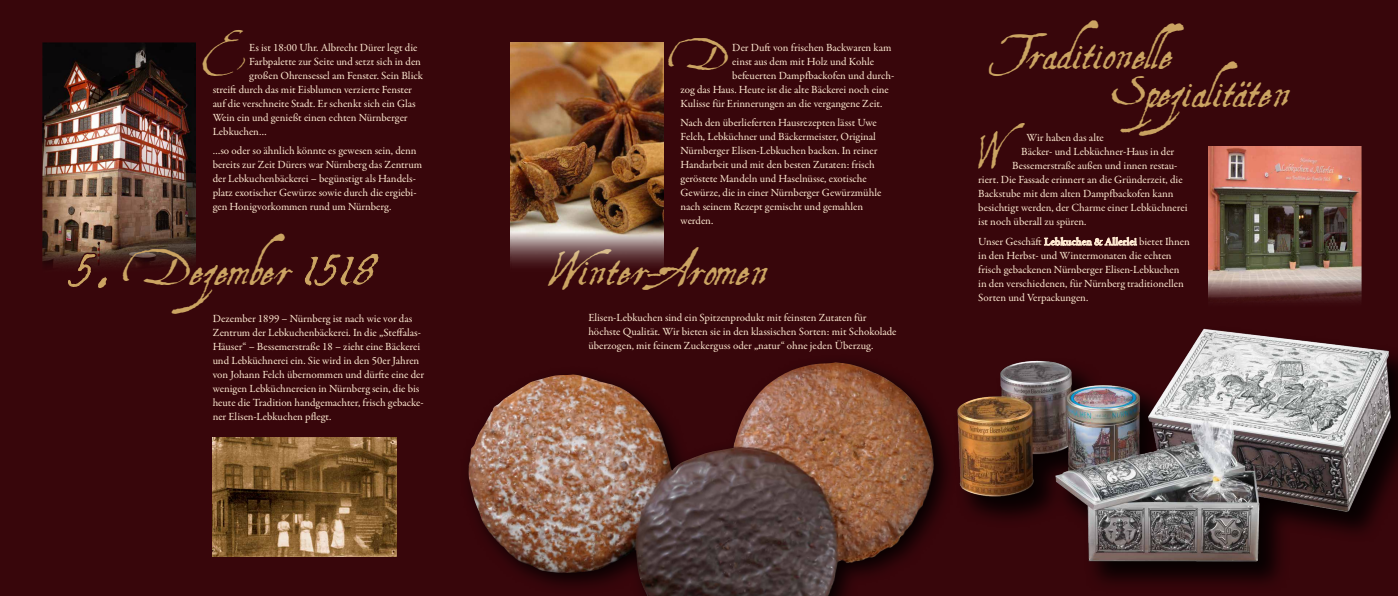
<style>
.page{position:relative;width:1398px;height:596px;background:#fff}
.page>*{position:absolute;margin:0;border:0;box-sizing:border-box;transform-origin:0 0}
.t1{font:45px/37.7px "Aquiline Two";color:#cba462}
.t2{font:40px "Aquiline Two";color:#cba462}
.t3{font:11px/14px "Garamond Premr Pro";color:#feead2}
.s1{font-weight:600}
</style>
<div class="page">
<div style="left:0;top:0;width:1397px;height:595px;background:#38060b"></div>
<img style="left:43px;top:43px;width:153px;height:224px">
<img style="left:1208px;top:146px;width:153px;height:156px">
<svg style="left:1044px;top:236px;width:92px;height:10px"></svg>
<svg style="left:304px;top:253px;width:75px;height:33px"></svg>
<svg style="left:66px;top:252px;width:42px;height:36px"></svg>
<img style="left:213px;top:437px;width:184px;height:119px">
<img style="left:510px;top:43px;width:153px;height:223px">
<div style="left:460px;top:354px;width:497px;height:241px;background:#000;opacity:.85"></div>
<img style="left:466px;top:362px;width:468px;height:233px">
<div style="left:953px;top:325px;width:444px;height:268px;background:#000;opacity:.85"></div>
<img style="left:943px;top:325px;width:454px;height:249px">
<h2 class="t2" style="left:201px;top:33px;width:47px">E</h2>
<h2 class="t2" style="left:672px;top:33px;width:58px">D</h2>
<p class="t3" style="left:249px;top:40px;width:170px">Es ist 18:00 Uhr. Albrecht Dürer legt die</p>
<p class="t3" style="left:249px;top:54px;width:173px">Farbpalette zur Seite und setzt sich in den</p>
<p class="t3" style="left:249px;top:68px;width:175px">großen Ohrensessel am Fenster. Sein Blick</p>
<p class="t3" style="left:213px;top:82px;width:201px">streift durch das mit Eisblumen verzierte Fenster</p>
<p class="t3" style="left:213px;top:96px;width:205px">auf die verschneite Stadt. Er schenkt sich ein Glas</p>
<p class="t3" style="left:213px;top:110px;width:196px">Wein ein und genießt einen echten Nürnberger</p>
<p class="t3" style="left:213px;top:124px;width:56px">Lebkuchen…</p>
<p class="t3" style="left:213px;top:144px;width:211px">…so oder so ähnlich könnte es gewesen sein, denn bereits zur Zeit Dürers war Nürnberg das Zentrum der Lebkuchenbäckerei – begünstigt als Handels&shy;platz exotischer Gewürze sowie durch die ergiebi&shy;gen Honigvorkommen rund um Nürnberg.</p>
<p class="t3" style="left:732px;top:40px;width:161px">Der Duft von frischen Backwaren kam</p>
<p class="t3" style="left:732px;top:54px;width:143px">einst aus dem mit Holz und Kohle</p>
<p class="t3" style="left:732px;top:68px;width:163px">befeuerten Dampfbackofen und durch-</p>
<p class="t3" style="left:680px;top:82px;width:210px">zog das Haus. Heute ist die alte Bäckerei noch eine</p>
<p class="t3" style="left:680px;top:96px;width:203px">Kulisse für Erinnerungen an die vergangene Zeit.</p>
<p class="t3" style="left:680px;top:116px;width:202px">Nach den überlieferten Hausrezepten lässt Uwe Felch, Lebküchner und Bäckermeister, Original Nürnberger Elisen-Lebkuchen backen. In reiner Handarbeit und mit den besten Zutaten: frisch geröstete Mandeln und Haselnüsse, exotische Gewürze, die in einer Nürnberger Gewürzmühle nach seinem Rezept gemischt und gemahlen werden.</p>
<h1 class="t1" style="left:552px;top:251px;width:218px">Winter-Aromen</h1>
<h1 class="t1" style="left:127px;top:251px;width:165px">Dezember</h1>
<p class="t3" style="left:588px;top:311px;width:310px">Elisen-Lebkuchen sind ein Spitzenprodukt mit feinsten Zutaten für höchste Qualität. Wir bieten sie in den klassischen Sorten: mit Schokolade überzogen, mit feinem Zuckerguss oder „natur“ ohne jeden Überzug.</p>
<p class="t3" style="left:213px;top:311px;width:213px">Dezember 1899 – Nürnberg ist nach wie vor das Zentrum der Lebkuchenbäckerei. In die „Steffalas-Häuser“ – Bessemerstraße 18 – zieht eine Bäckerei und Lebküchnerei ein. Sie wird in den 50er Jahren von Johann Felch übernommen und dürfte eine der wenigen Lebküchnereien in Nürnberg sein, die bis heute die Tradition handgemachter, frisch gebacke&shy;ner Elisen-Lebkuchen pflegt.</p>
<h1 class="t1" style="left:1111px;top:35px;width:180px;text-indent:-113px">Traditionelle<br>Spezialitäten</h1>
<p class="t3" style="left:1026px;top:131px;width:79px">Wir haben das alte</p>
<p class="t3" style="left:1021px;top:145px;width:155px">Bäcker- und Lebküchner-Haus in der</p>
<p class="t3" style="left:1012px;top:159px;width:167px">Bessemerstraße außen und innen restau-</p>
<p class="t3" style="left:978px;top:173px;width:206px">riert. Die Fassade erinnert an die Gründerzeit, die</p>
<p class="t3" style="left:978px;top:187px;width:197px">Backstube mit dem alten Dampfbackofen kann</p>
<p class="t3" style="left:978px;top:201px;width:211px">besichtigt werden, der Charme einer Lebküchnerei</p>
<p class="t3" style="left:978px;top:215px;width:110px">ist noch überall zu spüren.</p>
<p class="t3" style="left:978px;top:235px;width:213px">Unser Geschäft <span class="s1">Lebkuchen &amp; Allerlei</span> bietet Ihnen in den Herbst- und Wintermonaten die echten frisch gebackenen Nürnberger Elisen-Lebkuchen in den verschiedenen, für Nürnberg traditionellen Sorten und Verpackungen.</p>
</div>
